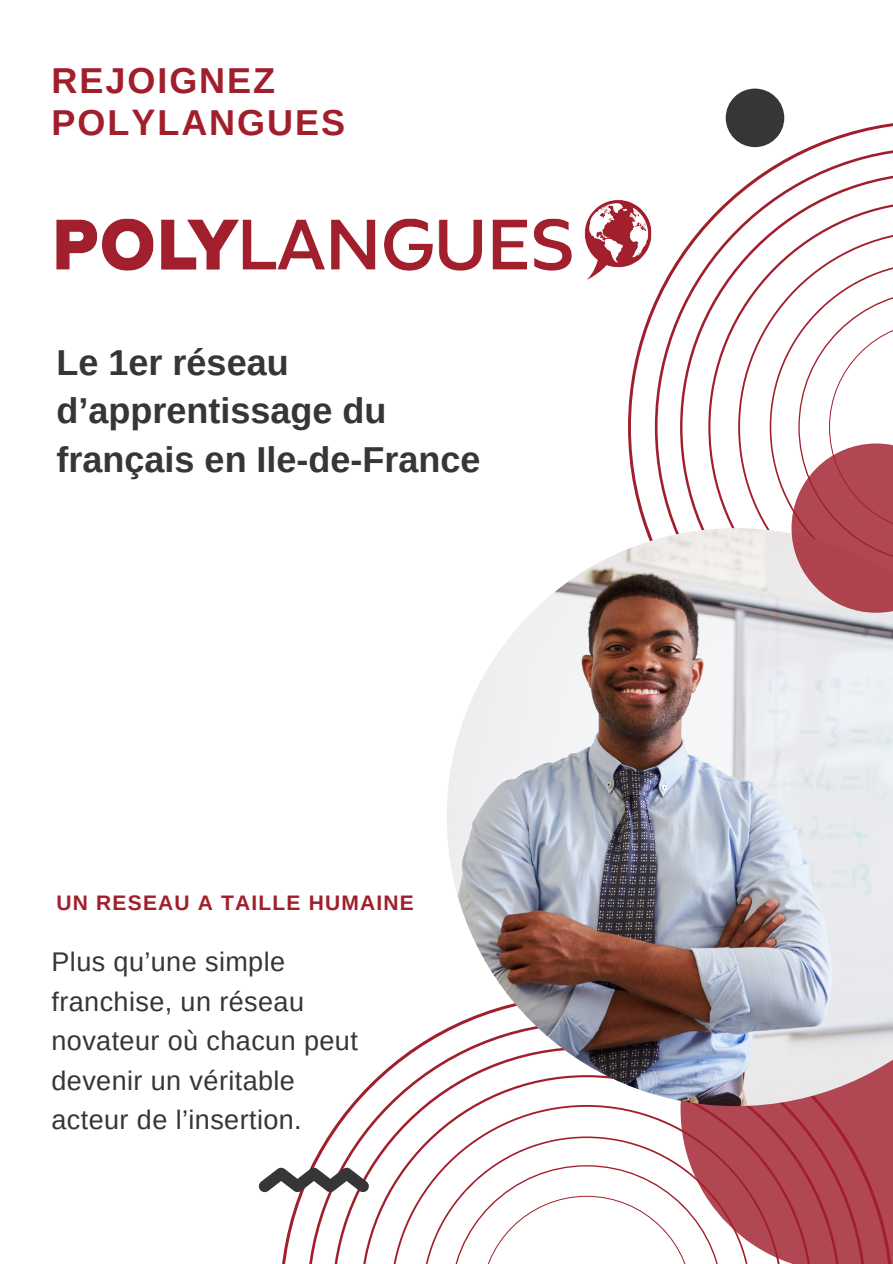
<style>
.page{position:relative;width:893px;height:1264px;background:#fff}
.page>*{position:absolute;margin:0;border:0;box-sizing:border-box;transform-origin:0 0}
.t1{font:700 36px/48.3px "Arimo";color:#363636}
.t2{font:700 36px/41.7px "Arimo";letter-spacing:.055em;color:#a11f2c}
.t3{font:27px/39.3px "Arimo";letter-spacing:.015em;color:#363636}
.t4{font:700 21px "Arimo";letter-spacing:.055em;color:#a11f2c}
</style>
<div class="page">
<svg style="left:628px;top:120px;width:264px;height:408px"></svg>
<svg style="left:654px;top:147px;width:238px;height:381px"></svg>
<svg style="left:282px;top:1106px;width:610px;height:157px;fill:#b14752"></svg>
<svg style="left:307px;top:1029px;width:559px;height:234px"></svg>
<img style="left:446px;top:528px;width:446px;height:578px">
<svg style="left:769px;top:262px;width:123px;height:350px"></svg>
<div style="left:725px;top:89px;width:59px;height:58px;background:#363636;border-radius:50%"></div>
<svg style="left:258px;top:1167px;width:111px;height:25px"></svg>
<img style="left:56px;top:190px;width:611px;height:106px">
<p class="t2" style="left:51px;top:60px;width:295px">REJOIGNEZ<br>POLYLANGUES</p>
<p class="t1" style="left:57px;top:338px;width:425px">Le 1er réseau d’apprentissage du français en Ile-de-France</p>
<p class="t4" style="left:57px;top:890px;width:359px">UN RESEAU A TAILLE HUMAINE</p>
<p class="t3" style="left:51px;top:942px;width:308px">Plus qu’une simple franchise, un réseau novateur où chacun peut devenir un véritable acteur de l’insertion.</p>
</div>
